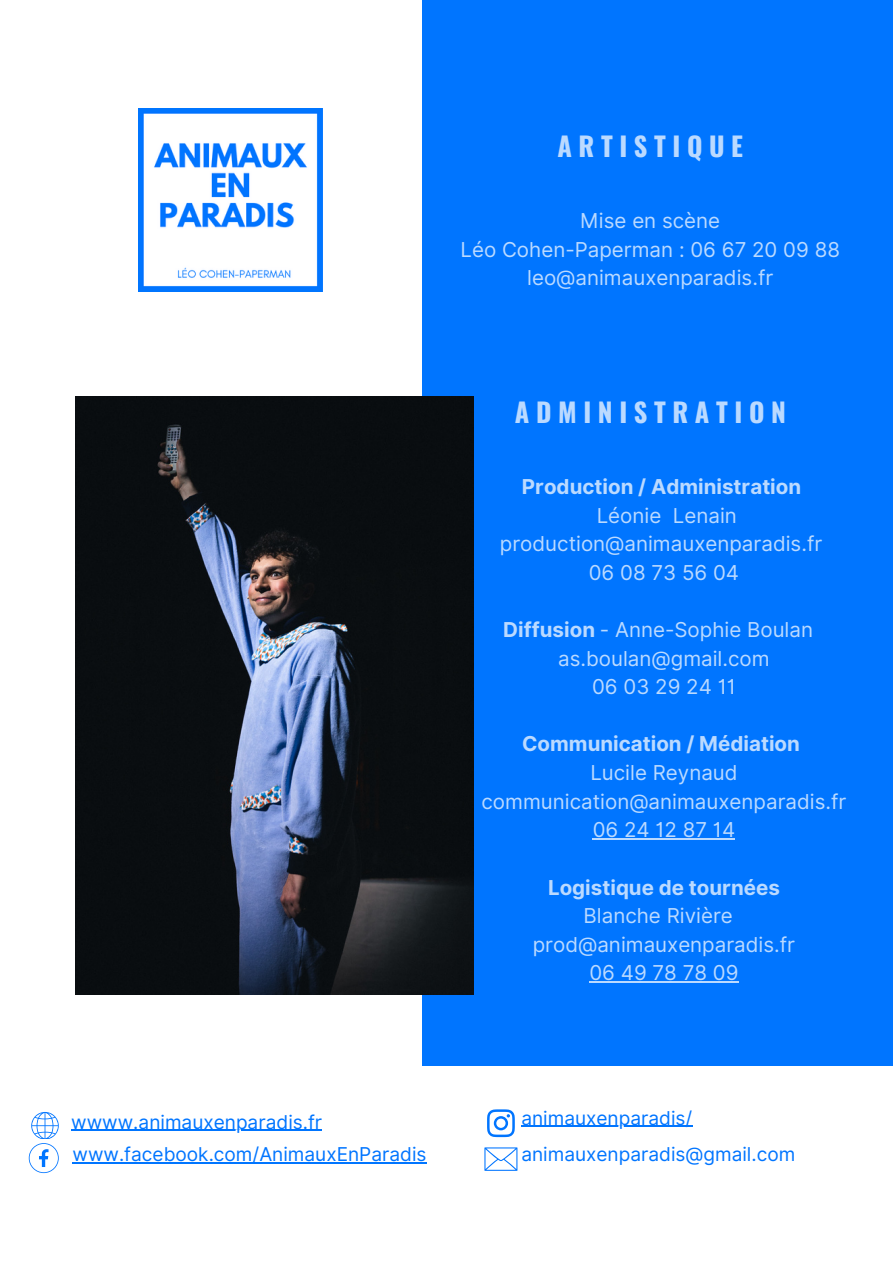
<style>
.page{position:relative;width:893px;height:1264px;background:#fff}
.page>*{position:absolute;margin:0;border:0;box-sizing:border-box;transform-origin:0 0}
.t1{font:700 26.4px "Oswald";letter-spacing:.25em;color:#bbdaff}
.t2{font:20.55px/28.7px "Inter";color:#bbdaff;text-align:center}
.t3{font:700 20.55px "Inter";color:#bbdaff}
.t4{font:19.05px "Inter";color:#0075ff}
.s1{font-weight:700}
</style>
<div class="page">
<div style="left:422px;top:0;width:470px;height:1065px;background:#0075ff"></div>
<svg style="left:29px;top:1112px;width:30px;height:61px"></svg>
<svg style="left:487px;top:1109px;width:28px;height:28px"></svg>
<svg style="left:484px;top:1147px;width:33px;height:23px"></svg>
<img style="left:139px;top:108px;width:183px;height:183px">
<img style="left:75px;top:396px;width:398px;height:598px">
<hr style="left:73px;top:1162px;width:353px;height:1px;background:#0075ff">
<hr style="left:71px;top:1129px;width:251px;height:1px;background:#0075ff">
<hr style="left:592px;top:838px;width:143px;height:1px;background:#bbdaff">
<hr style="left:589px;top:981px;width:149px;height:1px;background:#bbdaff">
<hr style="left:521px;top:1125px;width:171px;height:1px;background:#0075ff">
<p class="t1" style="left:557px;top:125px;width:187px">ARTISTIQUE</p>
<p class="t2" style="left:580px;top:206px;width:141px">Mise en scène</p>
<p class="t2" style="left:460px;top:235px;width:381px">Léo Cohen-Paperman : 06 67 20 09 88</p>
<p class="t2" style="left:527px;top:264px;width:247px">leo@animauxenparadis.fr</p>
<p class="t1" style="left:515px;top:391px;width:272px">ADMINISTRATION</p>
<p class="t3" style="left:522px;top:474px;width:281px">Production / Administration</p>
<p class="t2" style="left:500px;top:500px;width:324px">Léonie Lenain production@animauxenparadis.fr</p>
<p class="t2" style="left:588px;top:558px;width:152px">06 08 73 56 04</p>
<p class="t2" style="left:503px;top:615px;width:311px"><span class="s1">Diffusion</span> - Anne-Sophie Boulan as.boulan@gmail.com</p>
<p class="t2" style="left:592px;top:672px;width:145px">06 03 29 24 11</p>
<p class="t3" style="left:522px;top:731px;width:279px">Communication / Médiation</p>
<p class="t2" style="left:481px;top:758px;width:366px">Lucile Reynaud communication@animauxenparadis.fr<br>06 24 12 87 14</p>
<p class="t3" style="left:548px;top:874px;width:233px">Logistique de tournées</p>
<p class="t2" style="left:532px;top:901px;width:264px">Blanche Rivière prod@animauxenparadis.fr</p>
<p class="t2" style="left:589px;top:958px;width:151px">06 49 78 78 09</p>
<p class="t4" style="left:71px;top:1110px;width:252px">wwww.animauxenparadis.fr</p>
<p class="t4" style="left:73px;top:1142px;width:355px">www.facebook.com/AnimauxEnParadis</p>
<p class="t4" style="left:521px;top:1106px;width:172px">animauxenparadis/</p>
<p class="t4" style="left:521px;top:1142px;width:275px">animauxenparadis@gmail.com</p>
</div>
